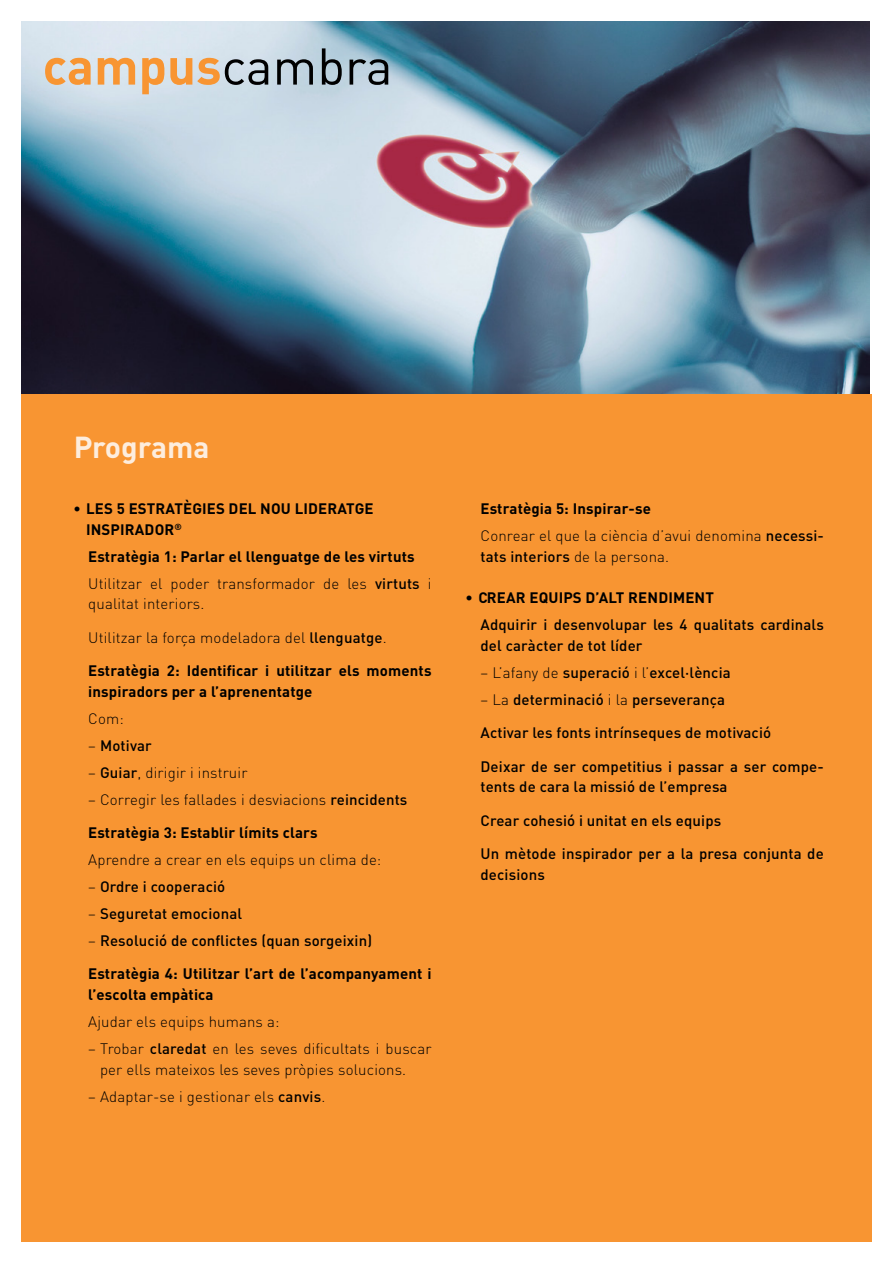
<style>
.page{position:relative;width:893px;height:1263px;background:#fff}
.page>*{position:absolute;margin:0;border:0;box-sizing:border-box;transform-origin:0 0}
.t1{font:700 50.85px "DIN";color:#f89532}
.t2{font:700 30px "DIN";color:#fff}
.t3{font:500 15px/20.7px "DIN";letter-spacing:.01em;color:#000}
.t4{font:300 15px/20.7px "DIN";letter-spacing:.01em;color:#000}
.t5{font:700 15px/20.7px "DIN";letter-spacing:.01em;color:#000}
.s1{font-weight:400;color:#000}
.s2{font-weight:300}
.s3{font-weight:500}
.s4{font-weight:700}
</style>
<div class="page">
<img style="left:21px;top:21px;width:848px;height:373px">
<div style="left:21px;top:394px;width:851px;height:848px;background:#f89532"></div>
<h1 class="t1" style="left:43px;top:32px;width:351px">campus<span class="s1">cambra</span></h1>
<h2 class="t2" style="left:73px;top:427px;width:138px">Programa</h2>
<p class="t5" style="left:86px;top:498px;width:289px;text-indent:-13px">• LES 5 ESTRATÈGIES DEL NOU LIDERATGE<br>INSPIRADOR<sup>®</sup></p>
<p class="t5" style="left:88px;top:542px;width:345px;line-height:27px">Estratègia 1: Parlar el llenguatge de les virtuts<br><span class="s2">Utilitzar el poder transformador de les</span> <span class="s3">virtuts</span> <span class="s2">i</span></p>
<p class="t4" style="left:88px;top:593px;width:118px">qualitat interiors.</p>
<p class="t4" style="left:88px;top:626px;width:300px">Utilitzar la força modeladora del <span class="s3">llenguatge</span>.</p>
<p class="t5" style="left:88px;top:660px;width:345px">Estratègia 2: Identificar i utilitzar els moments inspiradors per a l’aprenentatge</p>
<p class="t4" style="left:88px;top:707px;width:37px">Com:</p>
<p class="t3" style="left:88px;top:734px;width:65px"><span class="s2">–</span> Motivar</p>
<p class="t4" style="left:88px;top:761px;width:161px">– <span class="s3">Guiar</span>, dirigir i instruir</p>
<p class="t4" style="left:88px;top:788px;width:321px">– Corregir les fallades i desviacions <span class="s3">reincidents</span></p>
<p class="t5" style="left:88px;top:822px;width:231px">Estratègia 3: Establir límits clars</p>
<p class="t4" style="left:88px;top:849px;width:295px">Aprendre a crear en els equips un clima de:</p>
<p class="t3" style="left:88px;top:876px;width:139px"><span class="s2">–</span> Ordre i cooperació</p>
<p class="t3" style="left:88px;top:903px;width:155px"><span class="s2">–</span> Seguretat emocional</p>
<p class="t3" style="left:88px;top:930px;width:285px"><span class="s2">–</span> Resolució de conflictes (quan sorgeixin)</p>
<p class="t5" style="left:88px;top:963px;width:345px">Estratègia 4: Utilitzar l’art de l’acompanyament i l’escolta empàtica</p>
<p class="t4" style="left:88px;top:1011px;width:193px">Ajudar els equips humans a:</p>
<p class="t4" style="left:100px;top:1038px;width:333px;text-indent:-12px">– Trobar <span class="s3">claredat</span> en les seves dificultats i buscar per ells mateixos les seves pròpies solucions.</p>
<p class="t4" style="left:88px;top:1085px;width:239px">– Adaptar-se i gestionar els <span class="s3">canvis</span>.</p>
<p class="t4" style="left:480px;top:494px;width:345px;line-height:27px"><span class="s4">Estratègia 5: Inspirar-se<br></span>Conrear el que la ciència d’avui denomina <span class="s3">necessi-</span></p>
<p class="t3" style="left:480px;top:545px;width:190px">tats interiors <span class="s2">de la persona.</span></p>
<p class="t5" style="left:466px;top:587px;width:250px">• CREAR EQUIPS D’ALT RENDIMENT</p>
<p class="t3" style="left:480px;top:614px;width:345px">Adquirir i desenvolupar les 4 qualitats cardinals del caràcter de tot líder</p>
<p class="t3" style="left:480px;top:662px;width:252px"><span class="s2">– L’afany de</span> superació <span class="s2">i l’</span>excel·lència</p>
<p class="t3" style="left:480px;top:689px;width:246px"><span class="s2">– La</span> determinació <span class="s2">i la</span> perseverança</p>
<p class="t3" style="left:480px;top:722px;width:292px">Activar les fonts intrínseques de motivació</p>
<p class="t3" style="left:480px;top:755px;width:345px">Deixar de ser competitius i passar a ser compe&shy;tents de cara la missió de l’empresa</p>
<p class="t3" style="left:480px;top:809px;width:242px">Crear cohesió i unitat en els equips</p>
<p class="t3" style="left:480px;top:843px;width:345px">Un mètode inspirador per a la presa conjunta de decisions</p>
</div>
